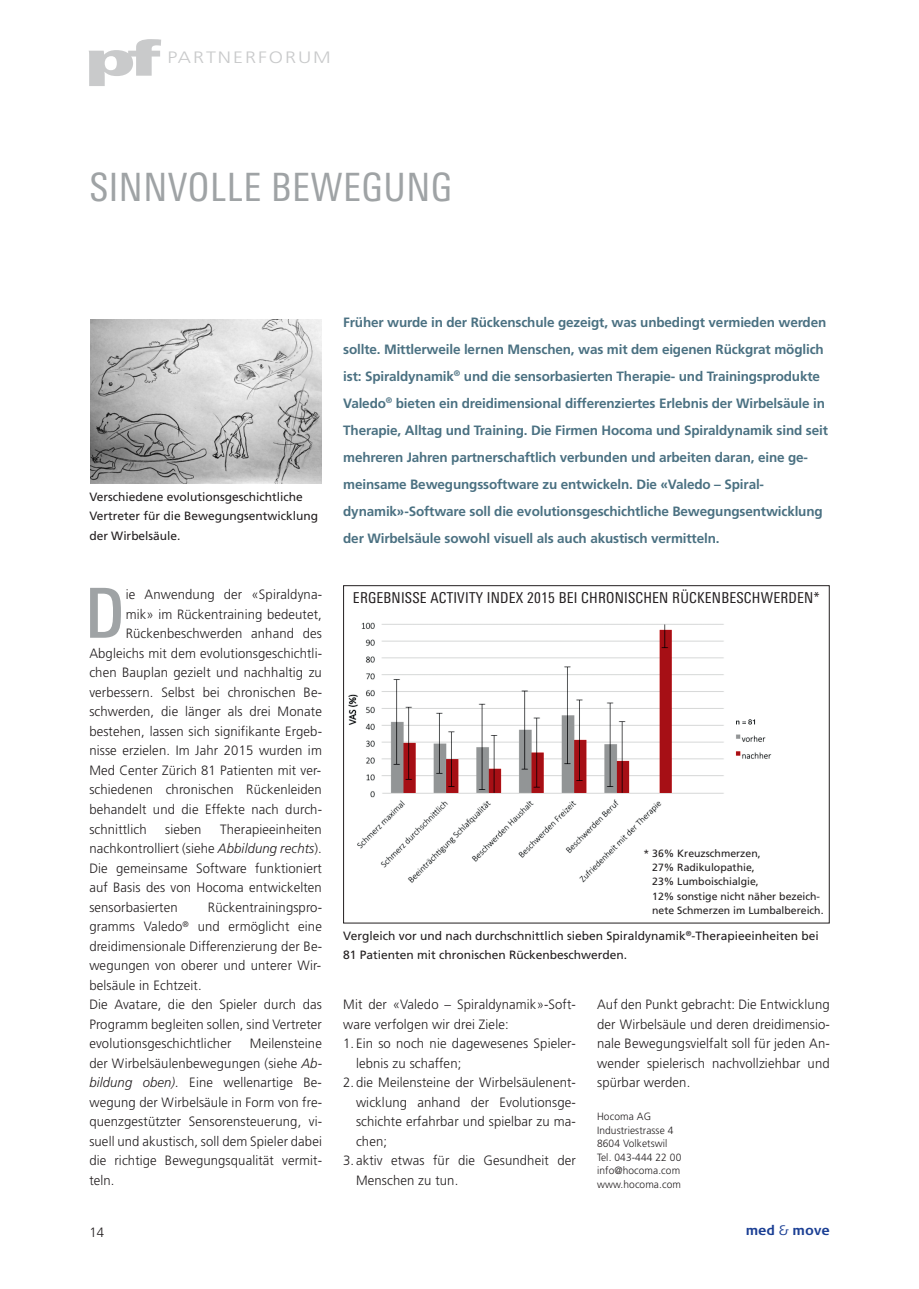
<style>
.page{position:relative;width:919px;height:1289px;background:#fff}
.page>*{position:absolute;margin:0;border:0;box-sizing:border-box;transform-origin:0 0}
.t1{font:500 condensed 69px "Linotype Univers";color:#9fa3a5}
.t2{font:900 condensed 48px "Frutiger";color:#c9cacb;scale:1.8 1}
.t3{font:condensed 39px "Linotype Univers";letter-spacing:.015em;color:#9fa3a5}
.t4{font:300 16.5px "Frutiger";letter-spacing:.1em;color:#c9cacb;scale:1.2 1}
.t5{font:condensed 15px "Linotype Univers";letter-spacing:.015em;color:#231f20}
.t6{font:300 13.5px/19.5px "Frutiger";letter-spacing:.01em;color:#231f20;text-align:justify}
.t7{font:700 13.5px/27px "Frutiger";letter-spacing:-.01em;color:#4b7182}
.t8{font:700 13.5px "Signa Normal";color:#1b3f94}
.t9{font:12px/19.5px "Frutiger";color:#231f20}
.t10{font:10.5px/14.2px "Frutiger";color:#231f20}
.t11{font:300 10.5px/13.5px "Frutiger";letter-spacing:.01em;color:#231f20}
.s1{font-style:italic}
.s2{font-weight:300}
</style>
<div class="page">
<img style="left:91px;top:319px;width:230px;height:164px">
<img style="left:348px;top:622px;width:424px;height:261px">
<h2 class="t2" style="left:85px;top:40px;width:44px">pf</h2>
<p class="t4" style="left:167px;top:51px;width:138px">PARTNERFORUM</p>
<h3 class="t3" style="left:89px;top:174px;width:364px">SINNVOLLE BEWEGUNG</h3>
<p class="t9" style="left:89px;top:488px;width:230px">Verschiedene evolutionsgeschichtliche<br>Vertreter für die Bewegungsentwicklung der Wirbelsäule.</p>
<h1 class="t1" style="left:85px;top:588px;width:41px">D</h1>
<p class="t6" style="left:126px;top:586px;width:198px">ie Anwendung der «Spiraldyna-</p>
<p class="t6" style="left:126px;top:605px;width:198px">mik» im Rückentraining bedeutet,</p>
<p class="t6" style="left:126px;top:625px;width:198px">Rückenbeschwerden anhand des</p>
<p class="t6" style="left:89px;top:644px;width:234px">Abgleichs mit dem evolutionsgeschichtli-</p>
<p class="t6" style="left:89px;top:664px;width:234px">chen Bauplan gezielt und nachhaltig zu</p>
<p class="t6" style="left:89px;top:683px;width:234px">verbessern. Selbst bei chronischen Be-</p>
<p class="t6" style="left:89px;top:703px;width:234px">schwerden, die länger als drei Monate</p>
<p class="t6" style="left:89px;top:722px;width:234px">bestehen, lassen sich signifikante Ergeb-</p>
<p class="t6" style="left:89px;top:742px;width:234px">nisse erzielen. Im Jahr 2015 wurden im</p>
<p class="t6" style="left:89px;top:761px;width:233px">Med Center Zürich 81 Patienten mit ver-</p>
<p class="t6" style="left:89px;top:781px;width:234px">schiedenen chronischen Rückenleiden</p>
<p class="t6" style="left:89px;top:800px;width:234px">behandelt und die Effekte nach durch-</p>
<p class="t6" style="left:89px;top:820px;width:59px">schnittlich</p>
<p class="t6" style="left:165px;top:820px;width:38px">sieben</p>
<p class="t6" style="left:89px;top:820px;width:234px;text-indent:131px">Therapieeinheiten nachkontrolliert (siehe <span class="s1">Abbildung rechts</span>).<br>Die gemeinsame Software funktioniert auf Basis des von Hocoma entwickelten sensorbasierten</p>
<p class="t6" style="left:89px;top:898px;width:234px;text-align:left;text-indent:119px">Rückentrainingspro&shy;gramms Valedo<sup>®</sup> und ermöglicht eine dreidimensionale Differenzierung der Be&shy;wegungen von oberer und unterer Wir&shy;belsäule in Echtzeit.<br>Die Avatare, die den Spieler durch das Programm begleiten sollen, sind Vertreter evolutionsgeschichtlicher</p>
<p class="t6" style="left:89px;top:1034px;width:234px;text-indent:160px">Meilensteine der Wirbelsäulenbewegungen (siehe <span class="s1">Ab&shy;bildung oben).</span> Eine wellenartige Be&shy;wegung der Wirbelsäule in Form von fre&shy;quenzgestützter Sensorensteuerung, vi&shy;suell und akustisch, soll dem Spieler dabei die richtige Bewegungsqualität vermit&shy;teln.</p>
<p class="t7" style="left:343px;top:309px;width:486px">Früher wurde in der Rückenschule gezeigt, was unbedingt vermieden werden sollte. Mittlerweile lernen Menschen, was mit dem eigenen Rückgrat möglich ist: Spiraldynamik<sup>®</sup> und die sensorbasierten Therapie- und Trainingsprodukte Valedo<sup>®</sup> bieten ein dreidimensional differenziertes Erlebnis der Wirbelsäule in Therapie, Alltag und Training. Die Firmen Hocoma und Spiraldynamik sind seit mehreren Jahren partnerschaftlich verbunden und arbeiten daran, eine ge&shy;meinsame Bewegungssoftware zu entwickeln. Die «Valedo – Spiral&shy;dynamik»-Software soll die evolutionsgeschichtliche Bewegungsentwicklung der Wirbelsäule sowohl visuell als auch akustisch vermitteln.</p>
<p class="t5" style="left:353px;top:592px;width:468px">ERGEBNISSE ACTIVITY INDEX 2015 BEI CHRONISCHEN RÜCKENBESCHWERDEN*</p>
<p class="t10" style="left:652px;top:846px;width:173px;text-indent:-9px">* 36% Kreuzschmerzen,<br>27% Radikulopathie,<br>23% Lumboischialgie,<br>12% sonstige nicht näher bezeich&shy;nete Schmerzen im Lumbalbereich.</p>
<p class="t9" style="left:343px;top:926px;width:477px">Vergleich vor und nach durchschnittlich sieben Spiraldynamik<sup>®</sup>-Therapieeinheiten bei<br>81 Patienten mit chronischen Rückenbeschwerden.</p>
<p class="t6" style="left:343px;top:995px;width:234px">Mit der «Valedo – Spiraldynamik»-Soft&shy;ware verfolgen wir drei Ziele:</p>
<p class="t6" style="left:343px;top:1034px;width:234px">1. Ein so noch nie dagewesenes Spieler-</p>
<p class="t6" style="left:356px;top:1054px;width:107px">lebnis zu schaffen;</p>
<p class="t6" style="left:343px;top:1073px;width:234px">2.die Meilensteine der Wirbelsäulenent-</p>
<p class="t6" style="left:356px;top:1093px;width:221px">wicklung anhand der Evolutionsge-</p>
<p class="t6" style="left:356px;top:1112px;width:221px">schichte erfahrbar und spielbar zu ma-</p>
<p class="t6" style="left:356px;top:1132px;width:33px">chen;</p>
<p class="t6" style="left:356px;top:1151px;width:221px;text-indent:-13px">3. aktiv etwas für die Gesundheit der<br>Menschen zu tun.</p>
<p class="t6" style="left:597px;top:995px;width:234px">Auf den Punkt gebracht: Die Entwicklung der Wirbelsäule und deren dreidimensio&shy;nale Bewegungsvielfalt soll für jeden An&shy;wender spielerisch nachvollziehbar und spürbar werden.</p>
<p class="t11" style="left:597px;top:1110px;width:86px">Hocoma AG<br>Industriestrasse 4<br>8604 Volketswil<br>Tel. 043-444 22 00 info@hocoma.com www.hocoma.com</p>
<p class="t6" style="left:89px;top:1223px;width:16px">14</p>
<p class="t8" style="left:745px;top:1225px;width:85px">med <span class="s2">&amp;</span> move</p>
</div>
